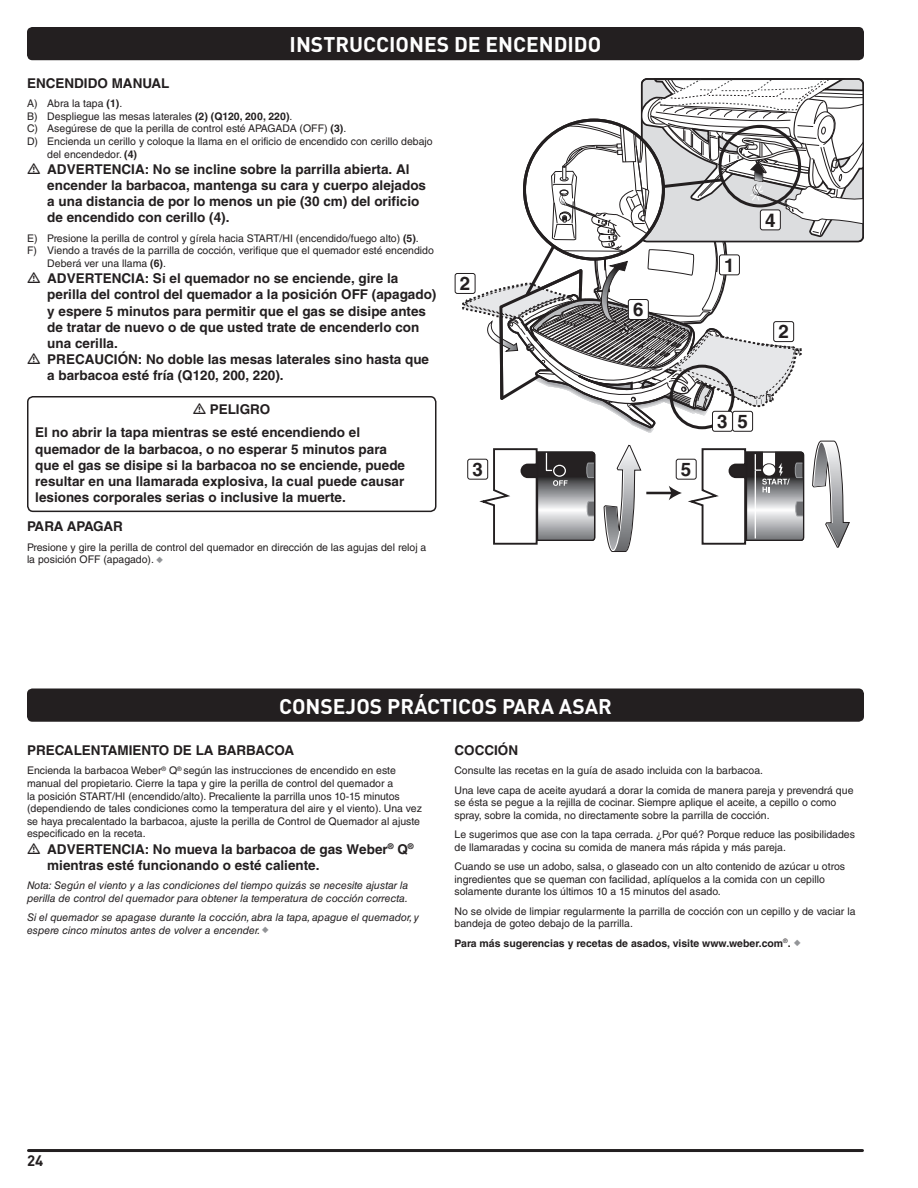
<style>
.page{position:relative;width:918px;height:1188px;background:#fff}
.page>*{position:absolute;margin:0;border:0;box-sizing:border-box;transform-origin:0 0}
.t1{font:21px "DI Nkerned";color:#fff}
.t2{font:700 18.75px "Helvetica LT Std";color:#231f20}
.t3{font:15px "DI Nkerned";color:#231f20}
.t4{font:700 13.5px/16.2px "Helvetica LT Std";color:#231f20}
.t5{font:700 13.5px "Helvetica LT Std";letter-spacing:-.02em;color:#231f20}
.t6{font:10.5px/12.6px "Helvetica LT Std";color:#231f20}
.t7{font:italic 10.5px/12.6px "Helvetica LT Std";color:#231f20}
.t8{font:700 10.5px "Helvetica LT Std";color:#231f20}
.s1{font-weight:700}
.s2{color:#939598}
</style>
<div class="page">
<div style="left:27px;top:27px;width:837px;height:33px;background:#231f20;border-radius:5px"></div>
<hr style="left:28px;top:1149px;width:834px;height:3px;background:#231f20">
<div style="left:455px;top:273px;width:21px;height:21px;border:1px solid #231f20;border-radius:2px"></div>
<svg style="left:460px;top:79px;width:403px;height:354px"></svg>
<div style="left:523px;top:119px;width:142px;height:142px;border:3px solid #231f20;border-radius:50%"></div>
<hr style="left:646px;top:492px;width:27px;height:2px;background:#231f20">
<svg style="left:603px;top:445px;width:39px;height:107px"></svg>
<svg style="left:476px;top:448px;width:120px;height:97px"></svg>
<div style="left:468px;top:459px;width:20px;height:20px;background:#fff;border-radius:2px"></div>
<div style="left:467px;top:459px;width:21px;height:21px;border:1px solid #231f20;border-radius:2px"></div>
<svg style="left:812px;top:440px;width:38px;height:108px"></svg>
<svg style="left:669px;top:448px;width:136px;height:97px"></svg>
<div style="left:676px;top:459px;width:20px;height:20px;background:#fff;border-radius:2px"></div>
<div style="left:676px;top:459px;width:21px;height:21px;border:1px solid #231f20;border-radius:2px"></div>
<div style="left:27px;top:688px;width:837px;height:34px;background:#231f20;border-radius:5px"></div>
<div style="left:27px;top:396px;width:409px;height:116px;border:2px solid #231f20;border-radius:5px"></div>
<h1 class="t1" style="left:290px;top:31px;width:311px">INSTRUCCIONES DE ENCENDIDO</h1>
<p class="t4" style="left:27px;top:75px;width:144px">ENCENDIDO MANUAL</p>
<p class="t6" style="left:27px;top:97px;width:95px">A) Abra la tapa <span class="s1">(1)</span>.</p>
<p class="t6" style="left:27px;top:110px;width:265px">B) Despliegue las mesas laterales <span class="s1">(2) (Q120, 200, 220)</span>.</p>
<p class="t6" style="left:27px;top:122px;width:319px">C) Asegúrese de que la perilla de control esté APAGADA (OFF) <span class="s1">(3)</span>.</p>
<p class="t6" style="left:27px;top:135px;width:407px">D) Encienda un cerillo y coloque la llama en el orificio de encendido con cerillo debajo</p>
<p class="t6" style="left:47px;top:148px;width:91px">del encendedor. <span class="s1">(4)</span></p>
<p class="t4" style="left:47px;top:161px;width:380px">ADVERTENCIA: No se incline sobre la parrilla abierta. Al encender la barbacoa, mantenga su cara y cuerpo alejados a una distancia de por lo menos un pie (30 cm) del orificio de encendido con cerillo (4).</p>
<p class="t6" style="left:27px;top:232px;width:392px">E) Presione la perilla de control y gírela hacia START/HI (encendido/fuego alto) <span class="s1">(5)</span>.</p>
<p class="t6" style="left:27px;top:244px;width:408px">F) Viendo a través de la parrilla de cocción, verifique que el quemador esté encendido</p>
<p class="t6" style="left:47px;top:257px;width:118px">Deberá ver una llama <span class="s1">(6)</span>.</p>
<p class="t4" style="left:47px;top:270px;width:391px">ADVERTENCIA: Si el quemador no se enciende, gire la perilla del control del quemador a la posición OFF (apagado) y espere 5 minutos para permitir que el gas se disipe antes de tratar de nuevo o de que usted trate de encenderlo con una cerilla.<br>PRECAUCIÓN: No doble las mesas laterales sino hasta que a barbacoa esté fría (Q120, 200, 220).</p>
<p class="t4" style="left:35px;top:398px;width:326px;line-height:23px;text-indent:174px">PELIGRO<br>El no abrir la tapa mientras se esté encendiendo el</p>
<p class="t4" style="left:35px;top:441px;width:371px">quemador de la barbacoa, o no esperar 5 minutos para que el gas se disipe si la barbacoa no se enciende, puede resultar en una llamarada explosiva, la cual puede causar lesiones corporales serias o inclusive la muerte.</p>
<p class="t5" style="left:27px;top:518px;width:97px">PARA APAGAR</p>
<p class="t6" style="left:27px;top:541px;width:401px">Presione y gire la perilla de control del quemador en dirección de las agujas del reloj a la posición OFF (apagado). <span class="s2">◆</span></p>
<h2 class="t2" style="left:460px;top:272px;width:12px">2</h2>
<h2 class="t2" style="left:633px;top:298px;width:12px">6</h2>
<h2 class="t2" style="left:472px;top:458px;width:12px">3</h2>
<h2 class="t2" style="left:681px;top:458px;width:12px">5</h2>
<h2 class="t2" style="left:724px;top:254px;width:12px">1</h2>
<h2 class="t2" style="left:765px;top:209px;width:12px">4</h2>
<h2 class="t2" style="left:778px;top:320px;width:12px">2</h2>
<h2 class="t2" style="left:717px;top:410px;width:32px">3 5</h2>
<h1 class="t1" style="left:279px;top:693px;width:334px">CO NSEJOS PRÁCTICOS PARA ASAR</h1>
<p class="t4" style="left:27px;top:742px;width:269px">PRECALENTAMIENTO DE LA BARBACOA</p>
<p class="t6" style="left:27px;top:764px;width:397px">Encienda la barbacoa Weber<sup>®</sup> Q<sup>®</sup> según las instrucciones de encendido en este manual del propietario. Cierre la tapa y gire la perilla de control del quemador a<br>la posición START/HI (encendido/alto). Precaliente la parrilla unos 10-15 minutos (dependiendo de tales condiciones como la temperatura del aire y el viento). Una vez se haya precalentado la barbacoa, ajuste la perilla de Control de Quemador al ajuste especificado en la receta.</p>
<p class="t4" style="left:47px;top:841px;width:368px">ADVERTENCIA: No mueva la barbacoa de gas Weber<sup>®</sup> Q<sup>® </sup>mientras esté funcionando o esté caliente.</p>
<p class="t7" style="left:27px;top:879px;width:383px">Nota: Según el viento y a las condiciones del tiempo quizás se necesite ajustar la perilla de control del quemador para obtener la temperatura de cocción correcta.</p>
<p class="t7" style="left:27px;top:911px;width:394px">Si el quemador se apagase durante la cocción, abra la tapa, apague el quemador, y espere cinco minutos antes de volver a encender. <span class="s2">◆</span></p>
<p class="t4" style="left:454px;top:742px;width:65px">COCCIÓN</p>
<p class="t6" style="left:454px;top:761px;width:401px;line-height:19.4px">Consulte las recetas en la guía de asado incluida con la barbacoa.<br>Una leve capa de aceite ayudará a dorar la comida de manera pareja y prevendrá que</p>
<p class="t6" style="left:454px;top:796px;width:383px">se ésta se pegue a la rejilla de cocinar. Siempre aplique el aceite, a cepillo o como spray, sobre la comida, no directamente sobre la parrilla de cocción.</p>
<p class="t6" style="left:454px;top:828px;width:402px">Le sugerimos que ase con la tapa cerrada. ¿Por qué? Porque reduce las posibilidades de llamaradas y cocina su comida de manera más rápida y más pareja.</p>
<p class="t6" style="left:454px;top:860px;width:392px">Cuando se use un adobo, salsa, o glaseado con un alto contenido de azúcar u otros ingredientes que se queman con facilidad, aplíquelos a la comida con un cepillo solamente durante los últimos 10 a 15 minutos del asado.</p>
<p class="t6" style="left:454px;top:905px;width:403px">No se olvide de limpiar regularmente la parrilla de cocción con un cepillo y de vaciar la bandeja de goteo debajo de la parrilla.</p>
<p class="t8" style="left:454px;top:937px;width:348px">Para más sugerencias y recetas de asados, visite www.weber.com<sup>®</sup>. <span class="s2">◆</span></p>
<h3 class="t3" style="left:27px;top:1151px;width:18px">24</h3>
</div>
